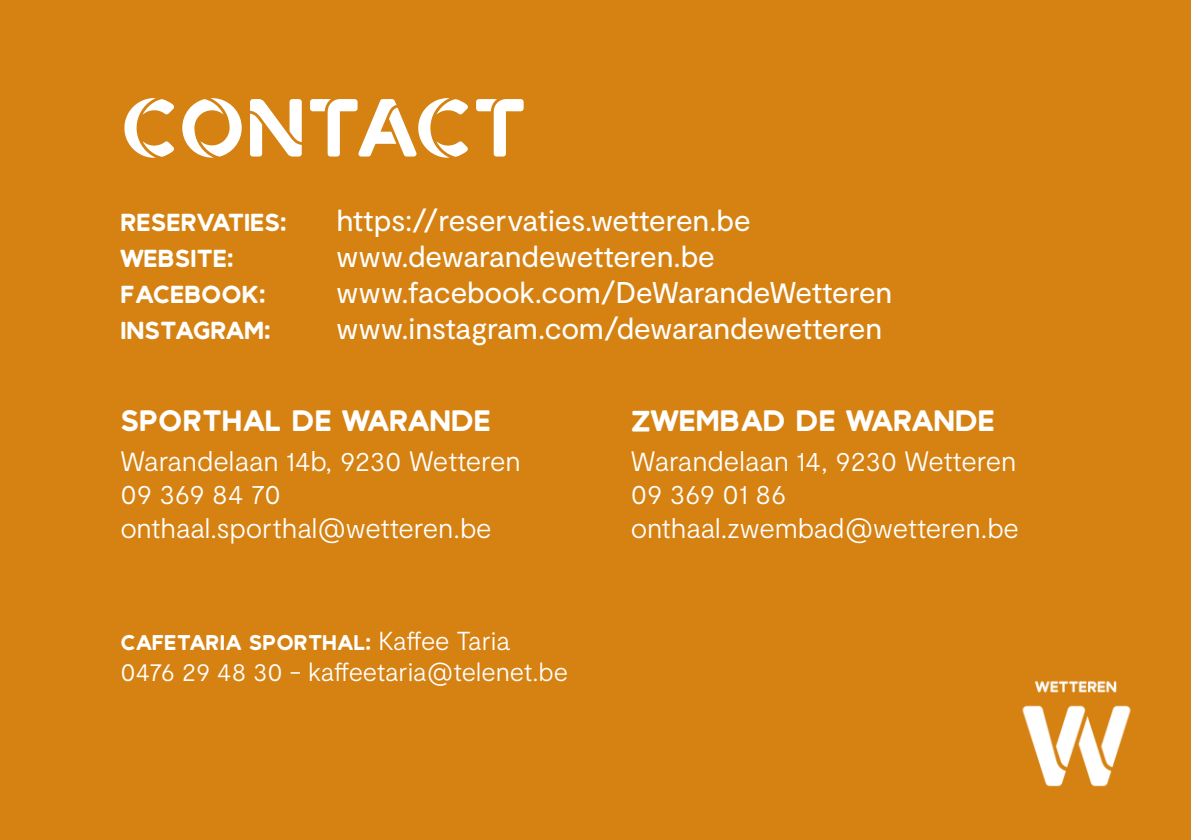
<style>
.page{position:relative;width:1191px;height:840px;background:#fff}
.page>*{position:absolute;margin:0;border:0;box-sizing:border-box;transform-origin:0 0}
.t1{font:100px "Wetteren Stencil Bd";color:#fff}
.t2{font:36px "Wetteren Solid";color:#fff}
.t3{font:30px "Moderat";letter-spacing:-.005em;color:#fff}
.t4{font:30px "Wetteren Solid";color:#fff}
.t5{font:300 28px/33.6px "Moderat";letter-spacing:-.01em;color:#fff}
.t6{font:300 26px "Moderat";letter-spacing:-.01em;color:#fff}
.t7{font:26px "Wetteren Solid";color:#fff}
.s1{font-family:"Moderat";font-weight:300}
</style>
<div class="page">
<div style="left:0;top:0;width:1191px;height:839px;background:#d68213"></div>
<img style="left:1022px;top:680px;width:109px;height:107px">
<h1 class="t1" style="left:120px;top:76px;width:407px">Contact</h1>
<p class="t4" style="left:120px;top:207px;width:168px">Reservaties:</p>
<p class="t3" style="left:336px;top:202px;width:416px">https://reservaties.wetteren.be</p>
<p class="t4" style="left:120px;top:243px;width:115px">Website:</p>
<p class="t3" style="left:336px;top:238px;width:380px">www.dewarandewetteren.be</p>
<p class="t4" style="left:120px;top:279px;width:147px">Facebook:</p>
<p class="t3" style="left:336px;top:274px;width:557px">www.facebook.com/DeWarandeWetteren</p>
<p class="t4" style="left:120px;top:315px;width:152px">instagram:</p>
<p class="t3" style="left:336px;top:310px;width:547px">www.instagram.com/dewarandewetteren</p>
<p class="t2" style="left:120px;top:402px;width:372px">Sporthal De Warande</p>
<p class="t5" style="left:120px;top:444px;width:402px">Warandelaan 14b, 9230 Wetteren<br>09 369 84 70 onthaal.sporthal@wetteren.be</p>
<p class="t7" style="left:120px;top:628px;width:391px">cafetaria sporthal: <span class="s1">Kaffee Taria</span></p>
<p class="t6" style="left:120px;top:655px;width:449px">0476 29 48 30 - kaffeetaria@telenet.be</p>
<p class="t2" style="left:631px;top:402px;width:366px">Zwembad De Warande</p>
<p class="t5" style="left:631px;top:444px;width:390px">Warandelaan 14, 9230 Wetteren<br>09 369 01 86 onthaal.zwembad@wetteren.be</p>
</div>
